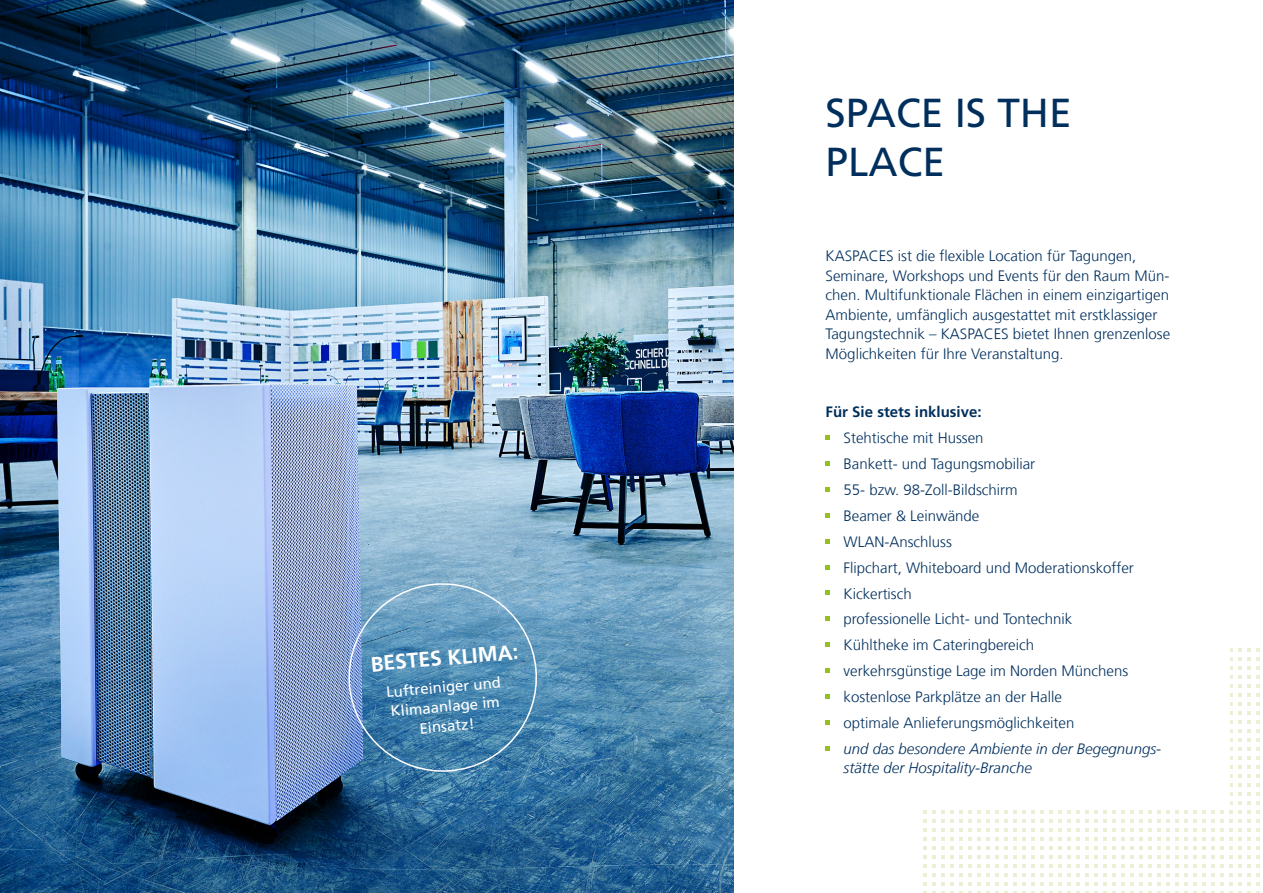
<style>
.page{position:relative;width:1263px;height:893px;background:#fff}
.page>*{position:absolute;margin:0;border:0;box-sizing:border-box;transform-origin:0 0}
.t1{font:40.5px/49.5px "Frutiger LT Com";color:#002f5d}
.t2{font:700 21px "Frutiger LT Com";color:#fff}
.t3{font:300 15px/26px "Frutiger LT Com";color:#002f5d}
.t4{font:italic 300 15px/19.5px "Frutiger LT Com";color:#002f5d}
.t5{font:15px/19.5px "Frutiger LT Com";color:#fff;text-align:center}
.t6{font:700 15px "Frutiger LT Com";color:#002f5d}
</style>
<div class="page">
<img style="left:0;top:0;width:733px;height:893px">
<svg style="left:923px;top:648px;width:337px;height:245px"></svg>
<div style="left:877px;top:557px;width:353px;height:251px;background:#fff"></div>
<svg style="left:345px;top:580px;width:195px;height:195px;background:#5890b8"></svg>
<svg style="left:826px;top:436px;width:4px;height:4px"></svg>
<svg style="left:826px;top:461px;width:4px;height:4px"></svg>
<svg style="left:826px;top:487px;width:4px;height:4px"></svg>
<svg style="left:826px;top:513px;width:4px;height:4px"></svg>
<svg style="left:826px;top:539px;width:4px;height:4px"></svg>
<svg style="left:826px;top:565px;width:4px;height:4px"></svg>
<svg style="left:826px;top:591px;width:4px;height:4px"></svg>
<svg style="left:826px;top:617px;width:4px;height:4px"></svg>
<svg style="left:826px;top:643px;width:4px;height:4px"></svg>
<svg style="left:826px;top:668px;width:4px;height:4px"></svg>
<svg style="left:826px;top:694px;width:4px;height:4px"></svg>
<svg style="left:826px;top:720px;width:4px;height:4px"></svg>
<svg style="left:826px;top:746px;width:4px;height:4px"></svg>
<h2 class="t2" style="left:370px;top:652px;width:150px;rotate:-5deg">BESTES KLIMA:</h2>
<p class="t5" style="left:385px;top:682px;width:117px;rotate:-5deg">Luftreiniger und<br>Klimaanlage im<br>Einsatz!</p>
<h1 class="t1" style="left:826px;top:88px;width:248px">SPACE IS THE<br>PLACE</h1>
<p class="t3" style="left:826px;top:246px;width:346px;line-height:19.5px">KASPACES ist die flexible Location für Tagungen, Seminare, Workshops und Events für den Raum Mün&shy;chen. Multifunktionale Flächen in einem einzigartigen Ambiente, umfänglich ausgestattet mit erstklassiger Tagungstechnik – KASPACES bietet Ihnen grenzenlose Möglichkeiten für Ihre Veranstaltung.</p>
<p class="t6" style="left:826px;top:403px;width:157px">Für Sie stets inklusive:</p>
<p class="t3" style="left:843px;top:425px;width:292px">Stehtische mit Hussen<br>Bankett- und Tagungsmobiliar<br>55- bzw. 98-Zoll-Bildschirm<br>Beamer &amp; Leinwände<br>WLAN-Anschluss<br>Flipchart, Whiteboard und Moderationskoffer<br>Kickertisch<br>professionelle Licht- und Tontechnik<br>Kühltheke im Cateringbereich verkehrsgünstige Lage im Norden Münchens kostenlose Parkplätze an der Halle<br>optimale Anlieferungsmöglichkeiten</p>
<p class="t4" style="left:843px;top:739px;width:319px">und das besondere Ambiente in der Begegnungs&shy;stätte der Hospitality-Branche</p>
</div>
